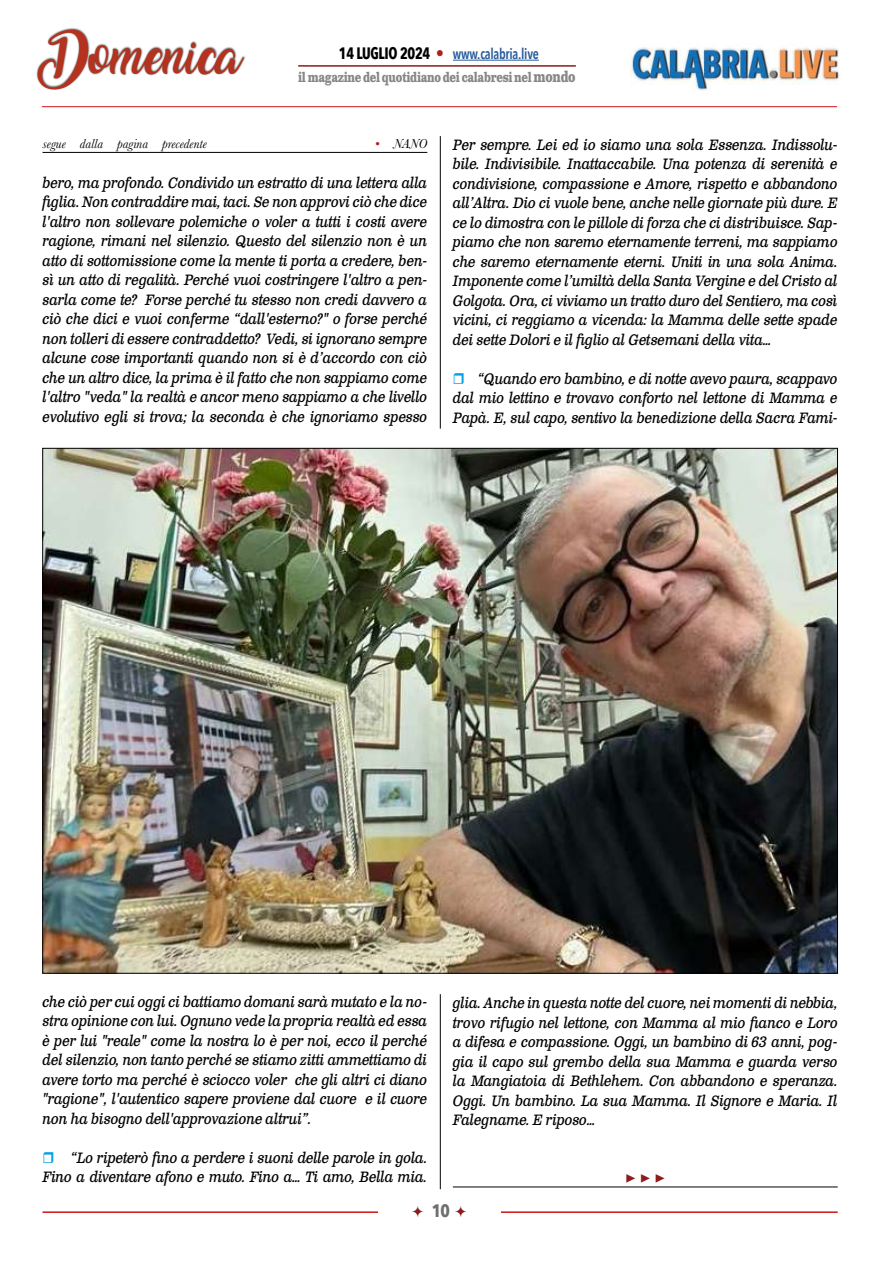
<style>
.page{position:relative;width:893px;height:1263px;background:#fff}
.page>*{position:absolute;margin:0;border:0;box-sizing:border-box;transform-origin:0 0}
.t1{font:33px "Amarillo";color:#b4321e}
.t2{font:700 18px "Minion Pro";color:#8b1c1f}
.t3{font:700 18px "Avenir Next Condensed";color:#706f6f}
.t4{font:italic 15px/19.5px "Clarendon Text Pro";letter-spacing:-.02em;color:#000;text-align:justify;scale:.9 1}
.t5{font:600 15px "Avenir Next Condensed";letter-spacing:-.02em;color:#275b9b;scale:.9 1}
.t6{font:700 13.5px "Clarendon Text Pro";letter-spacing:-.03em;color:#878787;scale:.75 1}
.t7{font:italic 13.5px "Baskerville";color:#000}
.s1{font-weight:700;font-size:16.5px;color:#000}
.s2{font-family:"Clarendon Text Pro";font-weight:700;font-size:16.5px;color:#af1f1d}
.s3{font-size:15px}
.s4{color:#af1f1d}
</style>
<div class="page">
<hr style="left:453px;top:60px;width:86px;height:1px;background:#275b9b">
<hr style="left:298px;top:65px;width:278px;height:2px;background:#8b1c1f">
<img style="left:631px;top:47px;width:208px;height:44px">
<hr style="left:42px;top:106px;width:795px;height:1px;background:#cd1719">
<div style="left:36px;top:27px;width:210px;height:63px;background:#000;opacity:.75"></div>
<hr style="left:43px;top:1211px;width:795px;height:2px;background:#cd1719">
<hr style="left:43px;top:152px;width:384px;height:1px;background:#000">
<hr style="left:453px;top:1187px;width:385px;height:1px;background:#000">
<img style="left:45px;top:450px;width:791px;height:521px">
<div style="left:378px;top:1199px;width:122px;height:29px;background:#fff"></div>
<hr style="left:440px;top:994px;width:1px;height:195px;background:#000">
<hr style="left:440px;top:136px;width:1px;height:293px;background:#000">
<h1 class="t1" style="left:43px;top:43px;width:200px">Domenica</h1>
<p class="t5" style="left:339px;top:41px;width:224px"><span class="s1">14 LUGLIO 2024</span> <span class="s2">•</span> www.calabria.live</p>
<p class="t6" style="left:298px;top:69px;width:371px">il magazine del quotidiano dei calabresi nel <span class="s3">mondo</span></p>
<p class="t7" style="left:43px;top:135px;width:166px">segue dalla pagina precedente</p>
<p class="t7" style="left:375px;top:135px;width:54px"><span class="s4">•</span> NANO</p>
<p class="t4" style="left:43px;top:173px;width:429px">bero, ma profondo. Condivido un estratto di una lettera alla figlia. Non contraddire mai, taci. Se non approvi ciò che dice l'altro non sollevare polemiche o voler a tutti i costi avere ragione, rimani nel silenzio. Questo del silenzio non è un atto di sottomissione come la mente ti porta a credere, ben&shy;sì un atto di regalità. Perché vuoi costringere l'altro a pen&shy;sarla come te? Forse perché tu stesso non credi davvero a ciò che dici e vuoi conferme “dall'esterno?" o forse perché non tolleri di essere contraddetto? Vedi, si ignorano sempre alcune cose importanti quando non si è d’accordo con ciò che un altro dice, la prima è il fatto che non sappiamo come l'altro "veda" la realtà e ancor meno sappiamo a che livello evolutivo egli si trova; la seconda è che ignoriamo spesso</p>
<p class="t4" style="left:453px;top:135px;width:429px">Per sempre. Lei ed io siamo una sola Essenza. Indissolu&shy;bile. Indivisibile. Inattaccabile. Una potenza di serenità e condivisione, compassione e Amore, rispetto e abbandono all’Altra. Dio ci vuole bene, anche nelle giornate più dure. E ce lo dimostra con le pillole di forza che ci distribuisce. Sap&shy;piamo che non saremo eternamente terreni, ma sappiamo che saremo eternamente eterni. Uniti in una sola Anima.<br>Imponente come l’umiltà della Santa Vergine e del Cristo al Golgota. Ora, ci viviamo un tratto duro del Sentiero, ma così vicini, ci reggiamo a vicenda: la Mamma delle sette spade dei sette Dolori e il figlio al Getsemani della vita…</p>
<p class="t4" style="left:453px;top:369px;width:429px;text-indent:25px">“Quando ero bambino, e di notte avevo paura, scappavo dal mio lettino e trovavo conforto nel lettone di Mamma e Papà. E, sul capo, sentivo la benedizione della Sacra Fami-</p>
<p class="t4" style="left:43px;top:992px;width:429px">che ciò per cui oggi ci battiamo domani sarà mutato e la no&shy;stra opinione con lui. Ognuno vede la propria realtà ed essa è per lui "reale" come la nostra lo è per noi, ecco il perché del silenzio, non tanto perché se stiamo zitti ammettiamo di avere torto ma perché è sciocco voler che gli altri ci diano "ragione", l'autentico sapere proviene dal cuore e il cuore non ha bisogno dell'approvazione altrui”.</p>
<p class="t4" style="left:43px;top:1148px;width:429px;text-align:right">“Lo ripeterò fino a perdere i suoni delle parole in gola.<br>Fino a diventare afono e muto. Fino a… Ti amo, Bella mia.</p>
<p class="t4" style="left:453px;top:993px;width:429px">glia. Anche in questa notte del cuore, nei momenti di nebbia, trovo rifugio nel lettone, con Mamma al mio fianco e Loro a difesa e compassione. Oggi, un bambino di 63 anni, pog&shy;gia il capo sul grembo della sua Mamma e guarda verso la Mangiatoia di Bethlehem. Con abbandono e speranza.<br>Oggi. Un bambino. La sua Mamma. Il Signore e Maria. Il Falegname. E riposo…</p>
<p class="t2" style="left:625px;top:1164px;width:42px">▶ ▶ ▶</p>
<p class="t3" style="left:432px;top:1200px;width:19px">10</p>
</div>
